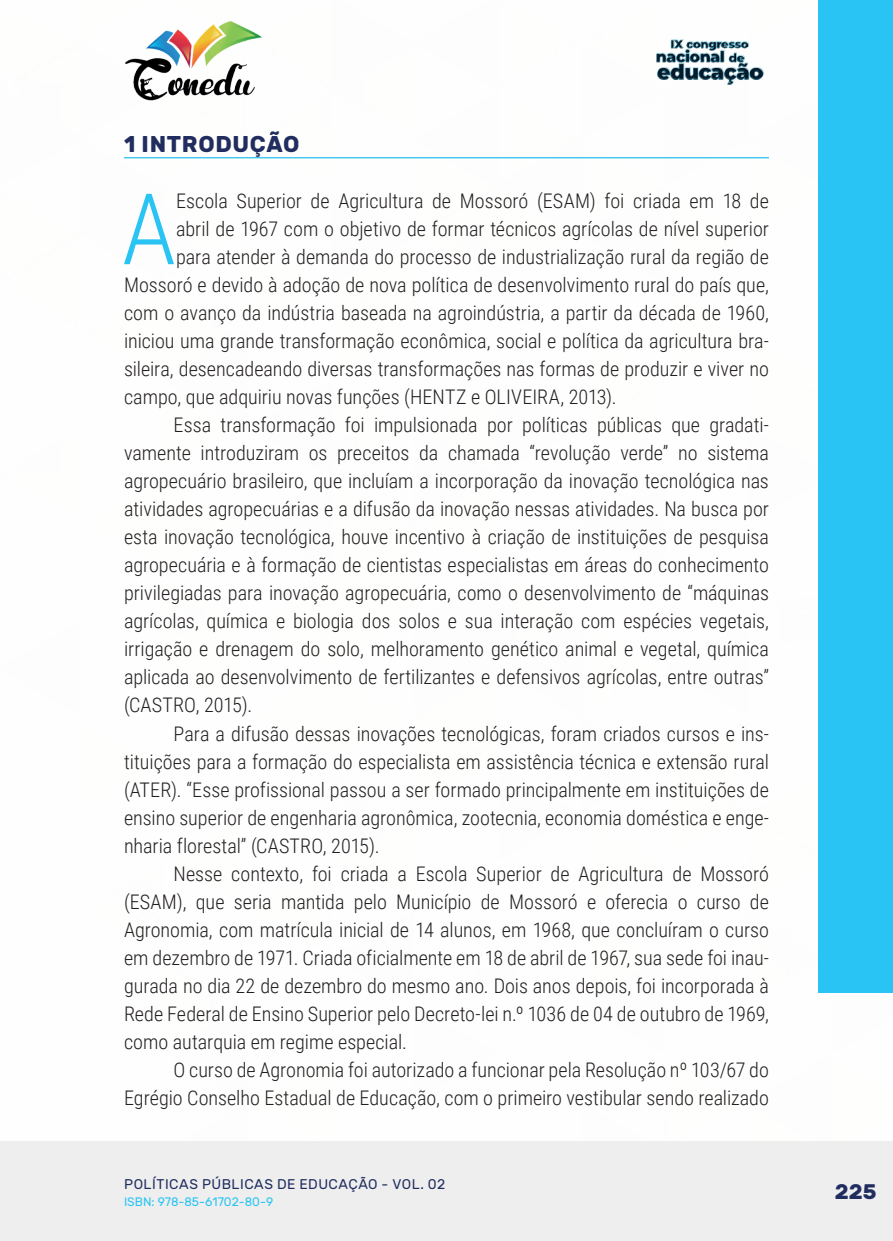
<style>
.page{position:relative;width:893px;height:1241px;background:#fff}
.page>*{position:absolute;margin:0;border:0;box-sizing:border-box;transform-origin:0 0}
._8_CAPITULAR{font:300 98.88px "Roboto Condensed";color:#29c4f3}
._7_INTRODUCAO{font:700 22.75px "Rubik";letter-spacing:.03em;color:#202d5e}
.t1{font:700 21px "Rubik";color:#202d5e}
._9_CORPO{font:300 20.12px/28px "Roboto Condensed";color:#231f20;text-align:justify}
._8_CAPITULAR-2{font:300 20.12px "Roboto Condensed";color:#231f20}
.t2{font:14px "Rubik";letter-spacing:.035em;color:#202d5e}
.t3{font:12.25px "Rubik";color:#29c4f3}
</style>
<div class="page">
<div style="left:0;top:1141px;width:893px;height:99px;background:#eeeeef"></div>
<div style="left:819px;top:0;width:74px;height:992px;background:#29c4f3"></div>
<img style="left:125px;top:20px;width:137px;height:81px">
<img style="left:656px;top:39px;width:108px;height:46px">
<hr style="left:124px;top:157px;width:645px;height:1px;background:#29c4f3">
<p class="_7_INTRODUCAO" style="left:124px;top:131px;width:177px">1 INTRODUÇÃO</p>
<p class="_8_CAPITULAR" style="left:122px;top:160px;width:56px">A</p>
<p class="_8_CAPITULAR-2" style="left:176px;top:187px;width:594px">Escola Superior de Agricultura de Mossoró (ESAM) foi criada em 18 de</p>
<p class="_8_CAPITULAR-2" style="left:176px;top:215px;width:594px">abril de 1967 com o objetivo de formar técnicos agrícolas de nível superior</p>
<p class="_8_CAPITULAR-2" style="left:176px;top:243px;width:594px">para atender à demanda do processo de industrialização rural da região de</p>
<p class="_8_CAPITULAR-2" style="left:124px;top:271px;width:646px">Mossoró e devido à adoção de nova política de desenvolvimento rural do país que,</p>
<p class="_8_CAPITULAR-2" style="left:124px;top:299px;width:646px">com o avanço da indústria baseada na agroindústria, a partir da década de 1960,</p>
<p class="_8_CAPITULAR-2" style="left:124px;top:327px;width:646px">iniciou uma grande transformação econômica, social e política da agricultura bra-</p>
<p class="_8_CAPITULAR-2" style="left:124px;top:355px;width:646px">sileira, desencadeando diversas transformações nas formas de produzir e viver no</p>
<p class="_8_CAPITULAR-2" style="left:124px;top:383px;width:494px">campo, que adquiriu novas funções (HENTZ e OLIVEIRA, 2013).</p>
<p class="_9_CORPO" style="left:124px;top:410px;width:646px;text-indent:50px">Essa transformação foi impulsionada por políticas públicas que gradati&shy;vamente introduziram os preceitos da chamada “revolução verde” no sistema agropecuário brasileiro, que incluíam a incorporação da inovação tecnológica nas atividades agropecuárias e a difusão da inovação nessas atividades. Na busca por esta inovação tecnológica, houve incentivo à criação de instituições de pesquisa agropecuária e à formação de cientistas especialistas em áreas do conhecimento privilegiadas para inovação agropecuária, como o desenvolvimento de “máquinas agrícolas, química e biologia dos solos e sua interação com espécies vegetais, irrigação e drenagem do solo, melhoramento genético animal e vegetal, química aplicada ao desenvolvimento de fertilizantes e defensivos agrícolas, entre outras” (CASTRO, 2015).</p>
<p class="_9_CORPO" style="left:124px;top:718px;width:646px;text-indent:50px">Para a difusão dessas inovações tecnológicas, foram criados cursos e ins&shy;tituições para a formação do especialista em assistência técnica e extensão rural (ATER). “Esse profissional passou a ser formado principalmente em instituições de ensino superior de engenharia agronômica, zootecnia, economia doméstica e enge&shy;nharia florestal” (CASTRO, 2015).</p>
<p class="_9_CORPO" style="left:124px;top:858px;width:646px;text-indent:50px">Nesse contexto, foi criada a Escola Superior de Agricultura de Mossoró (ESAM), que seria mantida pelo Município de Mossoró e oferecia o curso de Agronomia, com matrícula inicial de 14 alunos, em 1968, que concluíram o curso em dezembro de 1971. Criada oficialmente em 18 de abril de 1967, sua sede foi inau&shy;gurada no dia 22 de dezembro do mesmo ano. Dois anos depois, foi incorporada à Rede Federal de Ensino Superior pelo Decreto-lei n.º 1036 de 04 de outubro de 1969, como autarquia em regime especial.</p>
<p class="_9_CORPO" style="left:124px;top:1054px;width:646px;text-align:right">O curso de Agronomia foi autorizado a funcionar pela Resolução nº 103/67 do<br>Egrégio Conselho Estadual de Educação, com o primeiro vestibular sendo realizado</p>
<p class="t2" style="left:124px;top:1175px;width:323px">POLÍTICAS PÚBLICAS DE EDUCAÇÃO - VOL. 02</p>
<p class="t3" style="left:124px;top:1194px;width:151px">ISBN: 978-85-61702-80-9</p>
<p class="t1" style="left:835px;top:1179px;width:43px">225</p>
</div>
